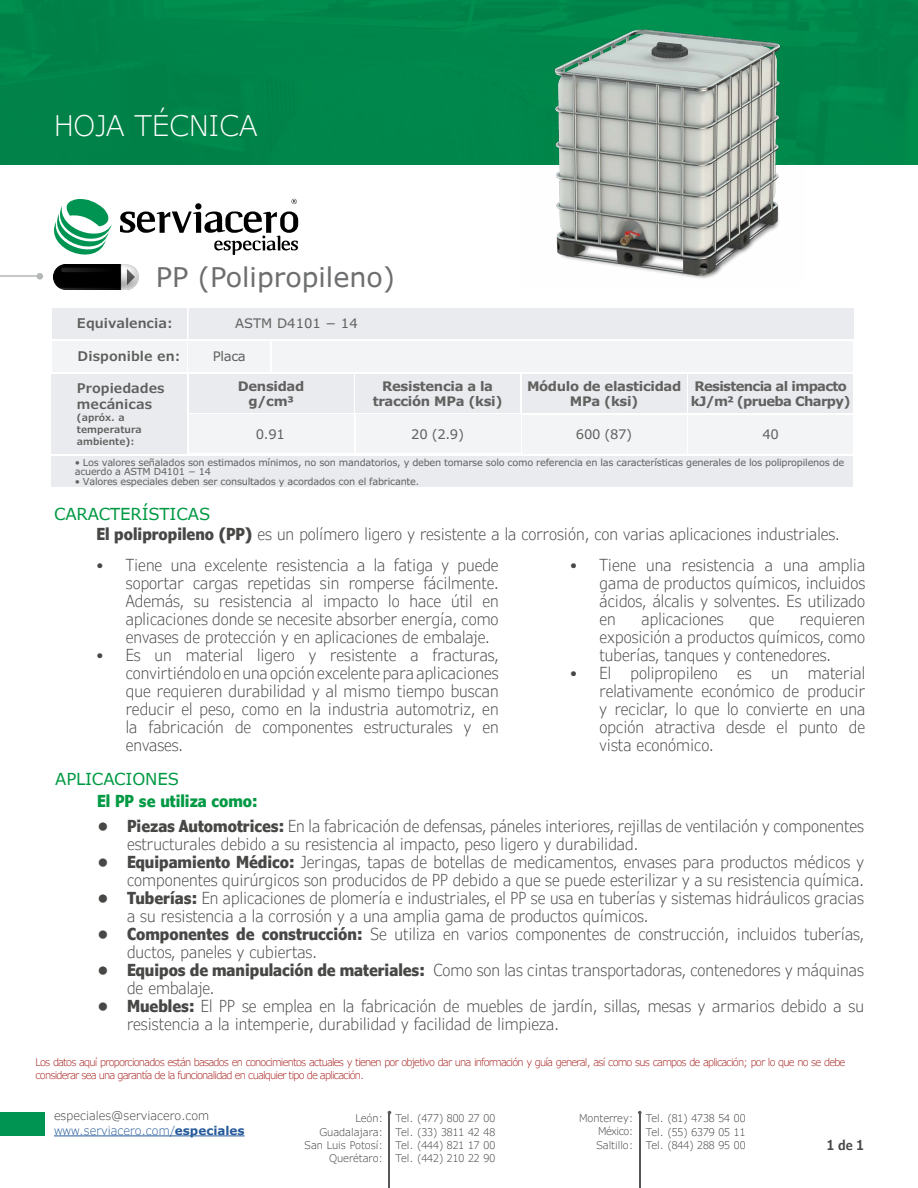
<style>
.page{position:relative;width:918px;height:1188px;background:#fff}
.page>*{position:absolute;margin:0;border:0;box-sizing:border-box;transform-origin:0 0}
.t1{font:300 28.35px "Verdana Pro";color:#fff}
.t2{font:27px "Verdana Pro";color:#6d6e6f}
.t3{font:300 condensed 16.5px/18px "Verdana Pro";color:#474746}
.t4{font:700 condensed 16.5px "Verdana Pro";color:#009943}
.t5{font:16.5px "Verdana Pro";letter-spacing:-.01em;color:#009943}
.t6{font:600 13.5px/16.2px "Verdana Pro";color:#5e5e5d}
.t7{font:600 condensed 13.5px "Verdana Pro";color:#474746}
.t8{font:700 13.2px/15.9px "Verdana Pro";letter-spacing:-.025em;color:#616160;text-align:center}
.t9{font:700 13.2px/15.9px "Verdana Pro";letter-spacing:-.05em;color:#616160}
.t10{font:13.2px "Verdana Pro";color:#616160}
.t11{font:300 12px/15px "Verdana Pro";color:#3d3d3c}
.t12{font:300 10.5px/13.5px "Verdana Pro";letter-spacing:-.075em;color:#a31916}
.t13{font:300 10.5px/13.4px "Verdana Pro";color:#3c3c3b;text-align:justify}
.t14{font:9.75px/9.8px "Verdana Pro";letter-spacing:-.025em;color:#616160}
.t15{font:600 9.75px/11.7px "Verdana Pro";color:#5e5e5d}
.s1{font-weight:400;font-stretch:normal;color:#009943}
.s2{font-weight:700}
.s3{color:#275b9b}
.s4{font-weight:700;color:#275b9b}
</style>
<div class="page">
<div style="left:0;top:0;width:918px;height:164px;background:#00854a"></div>
<div style="left:0;top:1112px;width:44px;height:24px;background:#009453"></div>
<hr style="left:54px;top:1136px;width:191px;height:1px;background:#275b9b">
<hr style="left:389px;top:1113px;width:1px;height:75px;background:#575756">
<hr style="left:639px;top:1113px;width:1px;height:75px;background:#575756">
<div style="left:52px;top:374px;width:136px;height:79px;background:#eaebef"></div>
<div style="left:52px;top:308px;width:801px;height:31px;background:#eaebef"></div>
<div style="left:52px;top:341px;width:137px;height:31px;background:#f3f4f6"></div>
<hr style="left:187px;top:307px;width:2px;height:180px;background:#fff">
<div style="left:189px;top:341px;width:81px;height:31px;background:#f3f4f6"></div>
<div style="left:272px;top:341px;width:81px;height:31px;background:#f3f4f6"></div>
<div style="left:353px;top:341px;width:500px;height:31px;background:#f3f4f6"></div>
<div style="left:189px;top:374px;width:165px;height:39px;background:#eaebef"></div>
<div style="left:189px;top:414px;width:165px;height:39px;background:#f3f4f6"></div>
<div style="left:355px;top:374px;width:165px;height:39px;background:#eaebef"></div>
<div style="left:356px;top:414px;width:165px;height:39px;background:#f3f4f6"></div>
<div style="left:522px;top:374px;width:165px;height:39px;background:#eaebef"></div>
<div style="left:522px;top:415px;width:165px;height:39px;background:#f3f4f6"></div>
<div style="left:688px;top:374px;width:165px;height:39px;background:#eaebef"></div>
<div style="left:688px;top:415px;width:165px;height:39px;background:#f3f4f6"></div>
<div style="left:52px;top:456px;width:801px;height:31px;background:#eaebef"></div>
<svg style="left:54px;top:199px;width:59px;height:66px"></svg>
<div style="left:195px;top:203px;width:6px;height:7px;background:#000;border-radius:50%"></div>
<svg style="left:120px;top:211px;width:178px;height:44px"></svg>
<svg style="left:291px;top:199px;width:6px;height:5px"></svg>
<div style="left:37px;top:273px;width:6px;height:7px;background:#b4b7b8;border-radius:50%"></div>
<hr style="left:0;top:275px;width:40px;height:2px;background:#b4b7b8">
<img style="left:54px;top:265px;width:85px;height:25px">
<img style="left:520px;top:28px;width:285px;height:251px">
<h1 class="t1" style="left:54px;top:108px;width:205px">HOJA TÉCNICA</h1>
<h2 class="t2" style="left:156px;top:260px;width:241px">PP (Polipropileno)</h2>
<p class="t6" style="left:77px;top:315px;width:97px">Equivalencia:</p>
<p class="t10" style="left:235px;top:315px;width:124px">ASTM D4101 − 14</p>
<p class="t6" style="left:78px;top:349px;width:104px">Disponible en:</p>
<p class="t10" style="left:213px;top:348px;width:35px">Placa</p>
<p class="t6" style="left:77px;top:380px;width:89px">Propiedades mecánicas</p>
<p class="t15" style="left:77px;top:412px;width:66px">(apróx. a temperatura ambiente):</p>
<p class="t8" style="left:238px;top:378px;width:68px">Densidad g/cm3</p>
<p class="t8" style="left:373px;top:378px;width:131px">Resistencia a la tracción MPa (ksi)</p>
<p class="t8" style="left:527px;top:378px;width:156px">Módulo de elasticidad<br>MPa (ksi)</p>
<p class="t9" style="left:691px;top:378px;width:161px">Resistencia al impacto kJ/m2 (prueba Charpy)</p>
<p class="t10" style="left:256px;top:426px;width:31px">0.91</p>
<p class="t10" style="left:411px;top:426px;width:54px">20 (2.9)</p>
<p class="t10" style="left:576px;top:426px;width:58px">600 (87)</p>
<p class="t10" style="left:762px;top:426px;width:18px">40</p>
<p class="t14" style="left:75px;top:457px;width:771px">• Los valores señalados son estimados mínimos, no son mandatorios, y deben tomarse solo como referencia en las características generales de los polipropilenos de acuerdo a ASTM D4101 − 14</p>
<p class="t14" style="left:75px;top:477px;width:346px">• Valores especiales deben ser consultados y acordados con el fabricante.</p>
<p class="t3" style="left:97px;top:504px;width:745px;line-height:19.8px;text-indent:-43px"><span class="s1">CARACTERÍSTICAS<br></span><span class="s2">El polipropileno (PP)</span> es un polímero ligero y resistente a la corrosión, con varias aplicaciones industriales.</p>
<p class="t3" style="left:126px;top:556px;width:374px;text-align:justify;text-indent:-30px">• Tiene una excelente resistencia a la fatiga y puede soportar cargas repetidas sin romperse fácilmente.<br>Además, su resistencia al impacto lo hace útil en aplicaciones donde se necesite absorber energía, como envases de protección y en aplicaciones de embalaje.</p>
<p class="t3" style="left:126px;top:646px;width:374px;text-align:justify;text-indent:-30px">• Es un material ligero y resistente a fracturas, convirtiéndolo en una opción excelente para aplicaciones que requieren durabilidad y al mismo tiempo buscan reducir el peso, como en la industria automotriz, en la fabricación de componentes estructurales y en envases.</p>
<p class="t3" style="left:600px;top:556px;width:267px;text-align:justify;text-indent:-30px">• Tiene una resistencia a una amplia gama de productos químicos, incluidos ácidos, álcalis y solventes. Es utilizado en</p>
<p class="t3" style="left:642px;top:610px;width:84px">aplicaciones</p>
<p class="t3" style="left:749px;top:610px;width:26px">que</p>
<p class="t3" style="left:600px;top:610px;width:267px;text-align:justify;text-indent:200px">requieren exposición a productos químicos, como tuberías, tanques y contenedores.</p>
<p class="t3" style="left:600px;top:664px;width:267px;text-align:justify;text-indent:-30px">• El polipropileno es un material relativamente económico de producir y reciclar, lo que lo convierte en una opción atractiva desde el punto de vista económico.</p>
<p class="t5" style="left:55px;top:768px;width:125px">APLICACIONES</p>
<p class="t3" style="left:127px;top:817px;width:738px;text-indent:-30px"><span class="s2">• Piezas Automotrices:</span> En la fabricación de defensas, páneles interiores, rejillas de ventilación y componentes estructurales debido a su resistencia al impacto, peso ligero y durabilidad.</p>
<p class="t3" style="left:97px;top:853px;width:768px;text-align:right"><span class="s2">• Equipamiento Médico:</span> Jeringas, tapas de botellas de medicamentos, envases para productos médicos y componentes quirúrgicos son producidos de PP debido a que se puede esterilizar y a su resistencia química.</p>
<p class="t3" style="left:127px;top:889px;width:738px;text-indent:-30px"><span class="s2">• Tuberías:</span> En aplicaciones de plomería e industriales, el PP se usa en tuberías y sistemas hidráulicos gracias a su resistencia a la corrosión y a una amplia gama de productos químicos.</p>
<p class="t3" style="left:127px;top:925px;width:738px;text-indent:-30px"><span class="s2">• Componentes de construcción:</span> Se utiliza en varios componentes de construcción, incluidos tuberías, ductos, paneles y cubiertas.</p>
<p class="t3" style="left:127px;top:961px;width:738px;text-indent:-30px"><span class="s2">• Equipos de manipulación de materiales:</span> Como son las cintas transportadoras, contenedores y máquinas de embalaje.</p>
<p class="t3" style="left:127px;top:997px;width:738px;text-indent:-30px"><span class="s2">• Muebles:</span> El PP se emplea en la fabricación de muebles de jardín, sillas, mesas y armarios debido a su resistencia a la intemperie, durabilidad y facilidad de limpieza.</p>
<p class="t12" style="left:35px;top:1056px;width:812px">Los datos aquí proporcionados están basados en conocimientos actuales y tienen por objetivo dar una información y guía general, así como sus campos de aplicación; por lo que no se debe considerar sea una garantía de la funcionalidad en cualquier tipo de aplicación.</p>
<p class="t4" style="left:97px;top:790px;width:162px">El PP se utiliza como:</p>
<p class="t11" style="left:54px;top:1108px;width:192px">especiales@serviacero.com <span class="s3">www.serviacero.com/</span><span class="s4">especiales</span></p>
<p class="t13" style="left:305px;top:1112px;width:80px;text-align:right">León:<br>Guadalajara:<br>San Luis Potosí:<br>Querétaro:</p>
<p class="t13" style="left:596px;top:1112px;width:39px;text-indent:-17px">Monterrey:<br>México:<br>Saltillo:</p>
<p class="t13" style="left:396px;top:1112px;width:101px">Tel. (477) 800 27 00<br>Tel. (33) 3811 42 48<br>Tel. (444) 821 17 00<br>Tel. (442) 210 22 90</p>
<p class="t13" style="left:646px;top:1112px;width:101px">Tel. (81) 4738 54 00<br>Tel. (55) 6379 05 11<br>Tel. (844) 288 95 00</p>
<p class="t7" style="left:827px;top:1136px;width:39px">1 de 1</p>
</div>
